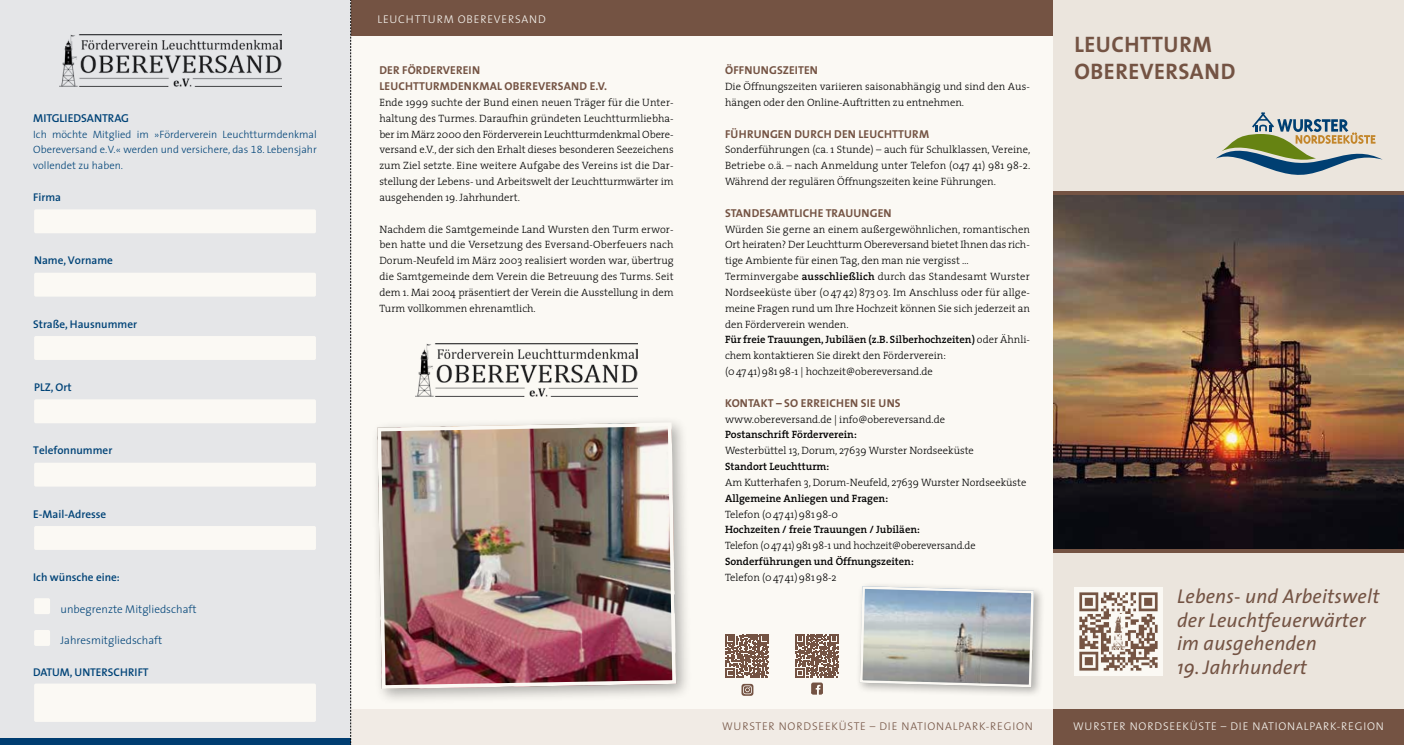
<style>
.page{position:relative;width:1404px;height:745px;background:#fff}
.page>*{position:absolute;margin:0;border:0;box-sizing:border-box;transform-origin:0 0}
.t1{font:700 22.5px/27px "The Sans";letter-spacing:.025em;color:#765647}
.t2{font:italic 20px/23.8px "The Sans";letter-spacing:.01em;color:#765647}
.t3{font:700 11.5px/15.9px "The Sans";letter-spacing:.015em;color:#765647}
.t4{font:600 11.5px "The Sans";color:#00457d}
.t5{font:600 11.25px "The Sans";color:#00457d}
.t6{font:300 11.25px "The Sans";letter-spacing:.075em;color:#fff}
.t7{font:300 11.25px "The Sans";color:#00457d}
.t8{font:300 11.25px "The Sans";letter-spacing:.075em;color:#765647}
.t9{font:300 10.62px/15.8px "The Serif";color:#000;text-align:justify}
.t10{font:600 10.62px "The Serif";color:#000}
.t11{font:300 10.62px/15.8px "The Sans";color:#00457d;text-align:justify}
.s1{font-family:"The Sans Light Expert";font-weight:400}
.s2{font-weight:600}
</style>
<div class="page">
<img style="left:0;top:0;width:1403px;height:744px">
<p class="t4" style="left:33px;top:108px;width:97px">MITGLIEDSANTRAG</p>
<p class="t11" style="left:33px;top:126px;width:285px">Ich möchte Mitglied im »Förderverein Leuchtturmdenkmal Obereversand e.V.« werden und versichere, das <span class="s1">18</span>. Lebensjahr vollendet zu haben.</p>
<p class="t5" style="left:33px;top:187px;width:29px">Firma</p>
<p class="t5" style="left:34px;top:251px;width:80px">Name, Vorname</p>
<p class="t5" style="left:33px;top:314px;width:105px">Straße, Hausnummer</p>
<p class="t5" style="left:34px;top:377px;width:39px">PLZ, Ort</p>
<p class="t5" style="left:33px;top:440px;width:81px">Telefonnummer</p>
<p class="t5" style="left:33px;top:504px;width:75px">E-Mail-Adresse</p>
<p class="t5" style="left:33px;top:567px;width:88px">Ich wünsche eine:</p>
<p class="t7" style="left:61px;top:599px;width:137px">unbegrenzte Mitgliedschaft</p>
<p class="t7" style="left:61px;top:630px;width:103px">Jahresmitgliedschaft</p>
<p class="t5" style="left:33px;top:662px;width:117px">DATUM, UNTERSCHRIFT</p>
<p class="t6" style="left:377px;top:10px;width:170px">LEUCHTTURM OBEREVERSAND</p>
<p class="t3" style="left:379px;top:62px;width:229px">DER FÖRDERVEREIN<br>LEUCHTTURMDENKMAL OBEREVERSAND E.V.</p>
<p class="t9" style="left:379px;top:94px;width:296px">Ende 1999 suchte der Bund einen neuen Träger für die Unter&shy;haltung des Turmes. Daraufhin gründeten Leuchtturmliebha&shy;ber im März 2000 den Förderverein Leuchtturmdenkmal Obere&shy;versand e.V., der sich den Erhalt dieses besonderen Seezeichens zum Ziel setzte. Eine weitere Aufgabe des Vereins ist die Dar&shy;stellung der Lebens- und Arbeitswelt der Leuchtturmwärter im ausgehenden 19. Jahrhundert.</p>
<p class="t9" style="left:379px;top:220px;width:296px">Nachdem die Samtgemeinde Land Wursten den Turm erwor&shy;ben hatte und die Versetzung des Eversand-Oberfeuers nach Dorum-Neufeld im März 2003 realisiert worden war, übertrug die Samtgemeinde dem Verein die Betreuung des Turms. Seit dem 1. Mai 2004 präsentiert der Verein die Ausstellung in dem Turm vollkommen ehrenamtlich.</p>
<p class="t3" style="left:725px;top:62px;width:94px">ÖFFNUNGSZEITEN</p>
<p class="t9" style="left:725px;top:78px;width:306px">Die Öffnungszeiten variieren saisonabhängig und sind den Aus&shy;hängen oder den Online-Auftritten zu entnehmen.</p>
<p class="t3" style="left:725px;top:125px;width:205px">FÜHRUNGEN DURCH DEN LEUCHTTURM</p>
<p class="t9" style="left:725px;top:141px;width:307px">Sonderführungen (ca. 1 Stunde) – auch für Schulklassen, Vereine, Betriebe o.ä. – nach Anmeldung unter Telefon (047 41) 981 98-2.<br>Während der regulären Öffnungszeiten keine Führungen.</p>
<p class="t3" style="left:725px;top:204px;width:168px">STANDESAMTLICHE TRAUUNGEN</p>
<p class="t9" style="left:725px;top:220px;width:306px;text-align:left">Würden Sie gerne an einem außergewöhnlichen, romantischen Ort heiraten? Der Leuchtturm Obereversand bietet Ihnen das rich&shy;tige Ambiente für einen Tag, den man nie vergisst … Terminvergabe <span class="s2">ausschließlich</span> durch das Standesamt Wurster Nordseeküste über (047 42) 87303. Im Anschluss oder für allge&shy;meine Fragen rund um Ihre Hochzeit können Sie sich jederzeit an den Förderverein wenden.<br><span class="s2">Für freie Trauungen, Jubiläen (z.B. Silberhochzeiten)</span> oder Ähnli&shy;chem kontaktieren Sie direkt den Förderverein:<br>(04741)98198-1 | hochzeit@obereversand.de</p>
<p class="t3" style="left:725px;top:394px;width:177px">KONTAKT – SO ERREICHEN SIE UNS</p>
<p class="t9" style="left:725px;top:410px;width:221px">www.obereversand.de | info@obereversand.de</p>
<p class="t10" style="left:725px;top:425px;width:133px">Postanschrift Förderverein:</p>
<p class="t9" style="left:725px;top:442px;width:250px">Westerbüttel 13, Dorum, 27639 Wurster Nordseeküste</p>
<p class="t10" style="left:725px;top:457px;width:106px">Standort Leuchtturm:</p>
<p class="t9" style="left:725px;top:473px;width:303px">Am Kutterhafen 3, Dorum-Neufeld, 27639 Wurster Nordseeküste</p>
<p class="t10" style="left:725px;top:489px;width:165px">Allgemeine Anliegen und Fragen:</p>
<p class="t9" style="left:725px;top:505px;width:115px">Telefon (04741)98198-0</p>
<p class="t10" style="left:725px;top:520px;width:196px">Hochzeiten / freie Trauungen / Jubiläen:</p>
<p class="t9" style="left:725px;top:537px;width:252px">Telefon (04741)98198-1 und hochzeit@obereversand.de</p>
<p class="t10" style="left:725px;top:552px;width:190px">Sonderführungen und Öffnungszeiten:</p>
<p class="t9" style="left:725px;top:568px;width:113px">Telefon (04741)98198-2</p>
<p class="t8" style="left:722px;top:716px;width:312px">WURSTER NORDSEEKÜSTE – DIE NATIONALPARK-REGION</p>
<h1 class="t1" style="left:1074px;top:31px;width:162px">LEUCHTTURM<br>OBEREVERSAND</h1>
<h2 class="t2" style="left:1176px;top:583px;width:204px">Lebens- und Arbeitswelt der Leuchtfeuerwärter im ausgehenden</h2>
<h2 class="t2" style="left:1176px;top:654px;width:131px">19. Jahrhundert</h2>
<p class="t6" style="left:1072px;top:716px;width:312px">WURSTER NORDSEEKÜSTE – DIE NATIONALPARK-REGION</p>
</div>
